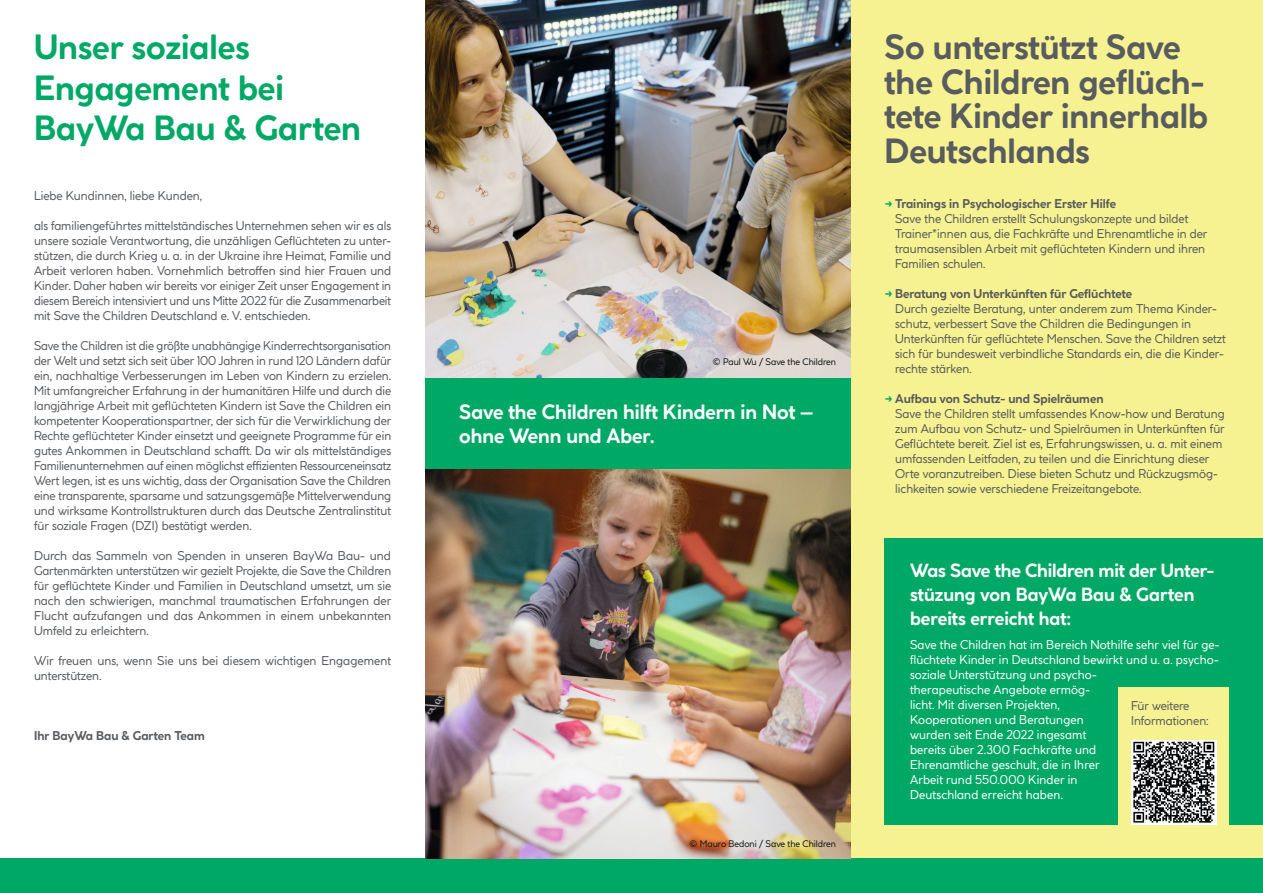
<style>
.page{position:relative;width:1263px;height:893px;background:#fff}
.page>*{position:absolute;margin:0;border:0;box-sizing:border-box;transform-origin:0 0}
.t1{font:700 33px/34.5px "Coco Profi";color:#595c5f}
.t2{font:700 33px/40.5px "Coco Profi";color:#00a866}
.t3{font:700 19.5px/24px "Coco Profi";color:#fff}
.t4{font:700 18px/24px "Coco Profi";letter-spacing:-.005em;color:#fff}
.t5{font:12px/15px "Coco Profi";color:#595c5f}
.t6{font:12px/15px "Coco Profi";letter-spacing:.01em;color:#fff}
.t7{font:700 12px "Coco Profi";color:#595c5f}
.t8{font:9px "Coco Profi";color:#151616}
.s1{font-weight:700;color:#00a866}
.s2{font-weight:700}
</style>
<div class="page">
<div style="left:850px;top:0;width:413px;height:859px;background:#f6f291"></div>
<div style="left:0;top:859px;width:1263px;height:34px;background:#00a866"></div>
<img style="left:425px;top:468px;width:425px;height:391px">
<img style="left:425px;top:0;width:425px;height:378px">
<div style="left:425px;top:378px;width:425px;height:90px;background:#00a866"></div>
<div style="left:884px;top:538px;width:379px;height:287px;background:#00a866"></div>
<div style="left:1118px;top:688px;width:111px;height:137px;background:#f6f291"></div>
<img style="left:1131px;top:740px;width:85px;height:84px">
<h1 class="t2" style="left:34px;top:27px;width:328px">Unser soziales<br>Engagement bei<br>BayWa Bau &amp; Garten</h1>
<p class="t5" style="left:34px;top:188px;width:170px">Liebe Kundinnen, liebe Kunden,</p>
<p class="t5" style="left:34px;top:218px;width:359px;text-align:justify">als familiengeführtes mittelständisches Unternehmen sehen wir es als unsere soziale Verantwortung, die unzähligen Geflüchteten zu unter&shy;stützen, die durch Krieg u. a. in der Ukraine ihre Heimat, Familie und Arbeit verloren haben. Vornehmlich betroffen sind hier Frauen und Kinder. Daher haben wir bereits vor einiger Zeit unser Engagement in diesem Bereich intensiviert und uns Mitte 2022 für die Zusammenarbeit mit Save the Children Deutschland e. V. entschieden.</p>
<p class="t5" style="left:34px;top:338px;width:359px;text-align:justify">Save the Children ist die größte unabhängige Kinderrechtsorganisation der Welt und setzt sich seit über 100 Jahren in rund 120 Ländern dafür ein, nachhaltige Verbesserungen im Leben von Kindern zu erzielen.<br>Mit umfangreicher Erfahrung in der humanitären Hilfe und durch die langjährige Arbeit mit geflüchteten Kindern ist Save the Children ein kompetenter Kooperationspartner, der sich für die Verwirklichung der Rechte geflüchteter Kinder einsetzt und geeignete Programme für ein gutes Ankommen in Deutschland schafft. Da wir als mittelständiges Familienunternehmen auf einen möglichst effizienten Ressourceneinsatz Wert legen, ist es uns wichtig, dass der Organisation Save the Children eine transparente, sparsame und satzungsgemäße Mittelverwendung und wirksame Kontrollstrukturen durch das Deutsche Zentralinstitut für soziale Fragen (DZI) bestätigt werden.</p>
<p class="t5" style="left:34px;top:548px;width:359px;text-align:justify">Durch das Sammeln von Spenden in unseren BayWa Bau- und Gartenmärkten unterstützen wir gezielt Projekte, die Save the Children für geflüchtete Kinder und Familien in Deutschland umsetzt, um sie nach den schwierigen, manchmal traumatischen Erfahrungen der Flucht aufzufangen und das Ankommen in einem unbekannten Umfeld zu erleichtern.</p>
<p class="t5" style="left:34px;top:653px;width:359px">Wir freuen uns, wenn Sie uns bei diesem wichtigen Engagement unterstützen.</p>
<p class="t7" style="left:34px;top:727px;width:172px">Ihr BayWa Bau &amp; Garten Team</p>
<p class="t8" style="left:713px;top:356px;width:125px">© Paul Wu / Save the Children</p>
<h2 class="t3" style="left:459px;top:399px;width:356px">Save the Children hilft Kindern in Not – ohne Wenn und Aber.</h2>
<p class="t8" style="left:690px;top:837px;width:148px">© Mauro Bedoni / Save the Children</p>
<h1 class="t1" style="left:884px;top:30px;width:325px">So unterstützt Save the Children geflüch&shy;tete Kinder innerhalb<br>Deutschlands</h1>
<p class="t5" style="left:895px;top:196px;width:314px;text-indent:-11px"><span class="s1">→</span> <span class="s2">Trainings in Psychologischer Erster Hilfe<br></span>Save the Children erstellt Schulungskonzepte und bildet Trainer*innen aus, die Fachkräfte und Ehrenamtliche in der traumasensiblen Arbeit mit geflüchteten Kindern und ihren Familien schulen.</p>
<p class="t5" style="left:895px;top:286px;width:332px;text-indent:-11px"><span class="s1">→</span> <span class="s2">Beratung von Unterkünften für Geflüchtete<br></span>Durch gezielte Beratung, unter anderem zum Thema Kinder&shy;schutz, verbessert Save the Children die Bedingungen in Unterkünften für geflüchtete Menschen. Save the Children setzt sich für bundesweit verbindliche Standards ein, die die Kinder&shy;rechte stärken.</p>
<p class="t5" style="left:895px;top:391px;width:331px;text-indent:-11px"><span class="s1">→</span> <span class="s2">Aufbau von Schutz- und Spielräumen<br></span>Save the Children stellt umfassendes Know-how und Beratung zum Aufbau von Schutz- und Spielräumen in Unterkünften für Geflüchtete bereit. Ziel ist es, Erfahrungswissen, u. a. mit einem umfassenden Leitfaden, zu teilen und die Einrichtung dieser Orte voranzutreiben. Diese bieten Schutz und Rückzugsmög&shy;lichkeiten sowie verschiedene Freizeitangebote.</p>
<h3 class="t4" style="left:910px;top:559px;width:306px">Was Save the Children mit der Unter&shy;stüzung von BayWa Bau &amp; Garten bereits erreicht hat:</h3>
<p class="t6" style="left:910px;top:637px;width:311px">Save the Children hat im Bereich Nothilfe sehr viel für ge&shy;flüchtete Kinder in Deutschland bewirkt und u. a. psycho&shy;soziale Unterstützung und psycho-<br>therapeutische Angebote ermög-<br>licht. Mit diversen Projekten,<br>Kooperationen und Beratungen<br>wurden seit Ende 2022 ingesamt<br>bereits über 2.300 Fachkräfte und<br>Ehrenamtliche geschult, die in Ihrer<br>Arbeit rund 550.000 Kinder in<br>Deutschland erreicht haben.</p>
<p class="t5" style="left:1131px;top:698px;width:79px">Für weitere<br>Informationen:</p>
</div>
